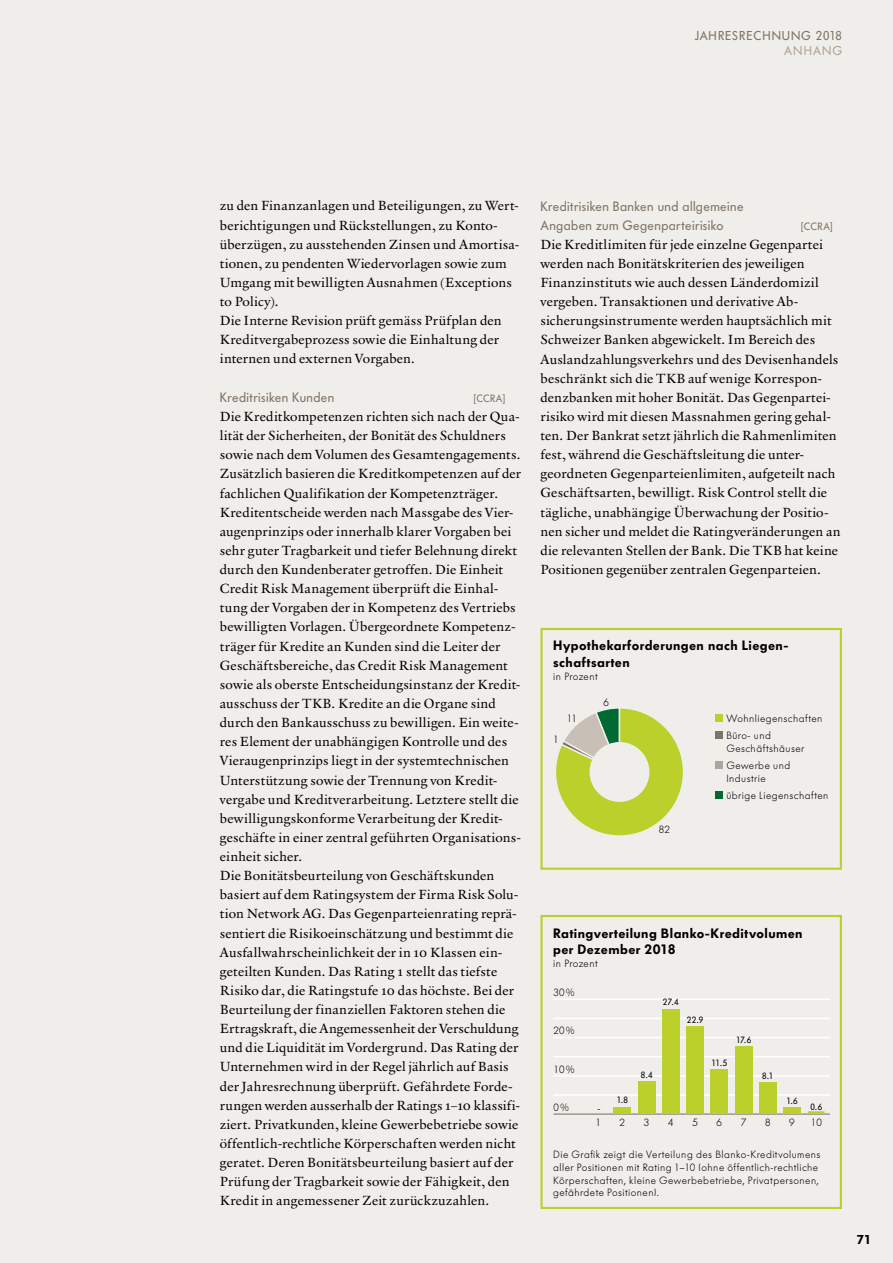
<style>
.page{position:relative;width:893px;height:1263px;background:#f0eeeb}
.page>*{position:absolute;margin:0;border:0;box-sizing:border-box;transform-origin:0 0}
.t1{font:13.5px/19.2px "Verdigris MVB Pro Text";letter-spacing:.015em;color:#000}
.t2{font:600 13.5px/16.2px "Futura BQ";letter-spacing:.035em;color:#000}
.t3{font:13.5px/19.2px "Futura BQ";letter-spacing:.03em;color:#7f7364}
.t4{font:12.75px "Futura BQ";letter-spacing:.07em;color:#7f7364}
.t5{font:12.75px "Futura BQ";letter-spacing:.08em;color:#aea499}
.t6{font:600 12.75px "Futura BQ";color:#000}
.t7{font:300 10.5px/17px "Futura BQ";letter-spacing:.04em;color:#000}
.t8{font:10.5px "Futura BQ";letter-spacing:.045em;color:#7f7364}
.t9{font:9px "Futura BQ";letter-spacing:.01em;color:#000}
</style>
<div class="page">
<svg style="left:556px;top:708px;width:127px;height:128px"></svg>
<div style="left:590px;top:742px;width:59px;height:60px;background:#f0eeeb;border-radius:50%"></div>
<div style="left:715px;top:714px;width:7px;height:8px;background:#bbd02b"></div>
<div style="left:715px;top:731px;width:7px;height:8px;background:#7f7364"></div>
<div style="left:715px;top:761px;width:7px;height:8px;background:#aea499"></div>
<div style="left:715px;top:791px;width:7px;height:8px;background:#006a32"></div>
<div style="left:540px;top:628px;width:302px;height:242px;border:2px solid #bbd02b"></div>
<hr style="left:553px;top:1094px;width:277px;height:2px;background:#fff">
<hr style="left:553px;top:1075px;width:277px;height:1px;background:#fff">
<hr style="left:553px;top:1056px;width:277px;height:1px;background:#fff">
<hr style="left:553px;top:1037px;width:277px;height:1px;background:#fff">
<hr style="left:553px;top:1018px;width:277px;height:1px;background:#fff">
<hr style="left:553px;top:998px;width:277px;height:2px;background:#fff">
<hr style="left:553px;top:1113px;width:37px;height:1px;background:#7f7364">
<div style="left:614px;top:1107px;width:17px;height:6px;background:#bbd02b"></div>
<div style="left:638px;top:1081px;width:17px;height:32px;background:#bbd02b"></div>
<div style="left:662px;top:1009px;width:17px;height:104px;background:#bbd02b"></div>
<div style="left:687px;top:1026px;width:17px;height:87px;background:#bbd02b"></div>
<div style="left:711px;top:1069px;width:17px;height:44px;background:#bbd02b"></div>
<div style="left:735px;top:1046px;width:17px;height:67px;background:#bbd02b"></div>
<div style="left:759px;top:1082px;width:17px;height:31px;background:#bbd02b"></div>
<div style="left:783px;top:1107px;width:18px;height:6px;background:#bbd02b"></div>
<svg style="left:590px;top:1111px;width:240px;height:3px"></svg>
<div style="left:540px;top:915px;width:302px;height:294px;border:2px solid #bbd02b"></div>
<p class="t4" style="left:695px;top:29px;width:149px">JAHRESRECHNUNG 2018</p>
<p class="t5" style="left:784px;top:43px;width:59px">ANHANG</p>
<p class="t1" style="left:220px;top:196px;width:301px">zu den Finanzanlagen und Beteiligungen, zu Wert&shy;berichtigungen und Rückstellungen, zu Konto&shy;überzügen, zu ausstehenden Zinsen und Amortisa&shy;tionen, zu pendenten Wiedervorlagen sowie zum Umgang mit bewilligten Ausnahmen (Exceptions to Policy).<br>Die Interne Revision prüft gemäss Prüfplan den Kreditvergabeprozess sowie die Einhaltung der internen und externen Vorgaben.</p>
<p class="t3" style="left:220px;top:388px;width:116px">Kreditrisiken Kunden</p>
<p class="t8" style="left:473px;top:392px;width:33px">[CCRA]</p>
<p class="t1" style="left:220px;top:406px;width:303px">Die Kreditkompetenzen richten sich nach der Qua&shy;lität der Sicherheiten, der Bonität des Schuldners sowie nach dem Volumen des Gesamtengagements.<br>Zusätzlich basieren die Kreditkompetenzen auf der fachlichen Qualifikation der Kompetenzträger.<br>Kreditentscheide werden nach Massgabe des Vier&shy;augenprinzips oder innerhalb klarer Vorgaben bei sehr guter Tragbarkeit und tiefer Belehnung direkt durch den Kundenberater getroffen. Die Einheit Credit Risk Management überprüft die Einhal&shy;tung der Vorgaben der in Kompetenz des Vertriebs bewilligten Vorlagen. Übergeordnete Kompetenz&shy;träger für Kredite an Kunden sind die Leiter der Geschäftsbereiche, das Credit Risk Management sowie als oberste Entscheidungsinstanz der Kredit&shy;ausschuss der TKB. Kredite an die Organe sind durch den Bankausschuss zu bewilligen. Ein weite&shy;res Element der unabhängigen Kontrolle und des Vieraugenprinzips liegt in der systemtechnischen Unterstützung sowie der Trennung von Kredit&shy;vergabe und Kreditverarbeitung. Letztere stellt die bewilligungskonforme Verarbeitung der Kredit&shy;geschäfte in einer zentral geführten Organisations&shy;einheit sicher.<br>Die Bonitätsbeurteilung von Geschäftskunden basiert auf dem Ratingsystem der Firma Risk Solu&shy;tion Network AG. Das Gegenparteienrating reprä&shy;sentiert die Risikoeinschätzung und bestimmt die Ausfallwahrscheinlichkeit der in 10 Klassen ein&shy;geteilten Kunden. Das Rating 1 stellt das tiefste Risiko dar, die Ratingstufe 10 das höchste. Bei der Beurteilung der finanziellen Faktoren stehen die Ertragskraft, die Angemessenheit der Verschuldung und die Liquidität im Vordergrund. Das Rating der Unternehmen wird in der Regel jährlich auf Basis der Jahresrechnung überprüft. Gefährdete Forde&shy;rungen werden ausserhalb der Ratings 1–10 klassifi&shy;ziert. Privatkunden, kleine Gewerbebetriebe sowie öffentlich-rechtliche Körperschaften werden nicht geratet. Deren Bonitätsbeurteilung basiert auf der Prüfung der Tragbarkeit sowie der Fähigkeit, den Kredit in angemessener Zeit zurückzuzahlen.</p>
<p class="t3" style="left:540px;top:196px;width:205px">Kreditrisiken Banken und allgemeine<br>Angaben zum Gegenparteirisiko</p>
<p class="t8" style="left:801px;top:220px;width:33px">[CCRA]</p>
<p class="t1" style="left:540px;top:234px;width:301px">Die Kreditlimiten für jede einzelne Gegenpartei werden nach Bonitätskriterien des jeweiligen Finanzinstituts wie auch dessen Länderdomizil vergeben. Transaktionen und derivative Ab&shy;sicherungsinstrumente werden hauptsächlich mit Schweizer Banken abgewickelt. Im Bereich des Auslandzahlungsverkehrs und des Devisenhandels beschränkt sich die TKB auf wenige Korrespon&shy;denzbanken mit hoher Bonität. Das Gegenpartei&shy;risiko wird mit diesen Massnahmen gering gehal&shy;ten. Der Bankrat setzt jährlich die Rahmenlimiten fest, während die Geschäftsleitung die unter&shy;geordneten Gegenparteienlimiten, aufgeteilt nach Geschäftsarten, bewilligt. Risk Control stellt die tägliche, unabhängige Überwachung der Positio&shy;nen sicher und meldet die Ratingveränderungen an die relevanten Stellen der Bank. Die TKB hat keine Positionen gegenüber zentralen Gegenparteien.</p>
<p class="t2" style="left:553px;top:638px;width:237px">Hypothekarforderungen nach Liegen&shy;schaftsarten</p>
<p class="t7" style="left:553px;top:668px;width:46px">in Prozent</p>
<p class="t7" style="left:604px;top:694px;width:7px">6</p>
<p class="t7" style="left:567px;top:710px;width:12px">11</p>
<p class="t7" style="left:726px;top:710px;width:98px">Wohnliegenschaften<br>Büro- und</p>
<p class="t7" style="left:726px;top:740px;width:79px">Geschäftshäuser<br>Gewerbe und</p>
<p class="t7" style="left:726px;top:770px;width:104px">Industrie<br>übrige Liegenschaften</p>
<p class="t7" style="left:553px;top:731px;width:7px">1</p>
<p class="t7" style="left:659px;top:821px;width:13px">82</p>
<p class="t2" style="left:553px;top:925px;width:251px">Ratingverteilung Blanko-Kreditvolumen per Dezember 2018</p>
<p class="t7" style="left:553px;top:955px;width:46px">in Prozent</p>
<p class="t7" style="left:553px;top:984px;width:22px">30%</p>
<p class="t7" style="left:553px;top:1022px;width:22px">20%</p>
<p class="t7" style="left:553px;top:1061px;width:22px">10%</p>
<p class="t7" style="left:553px;top:1099px;width:17px">0%</p>
<p class="t9" style="left:597px;top:1103px;width:4px">-</p>
<p class="t9" style="left:617px;top:1095px;width:13px">1.8</p>
<p class="t9" style="left:641px;top:1070px;width:13px">8.4</p>
<p class="t9" style="left:663px;top:997px;width:17px">27.4</p>
<p class="t9" style="left:687px;top:1014px;width:18px">22.9</p>
<p class="t9" style="left:711px;top:1058px;width:17px">11.5</p>
<p class="t9" style="left:736px;top:1034px;width:17px">17.6</p>
<p class="t9" style="left:762px;top:1071px;width:13px">8.1</p>
<p class="t9" style="left:786px;top:1096px;width:13px">1.6</p>
<p class="t9" style="left:810px;top:1102px;width:13px">0.6</p>
<p class="t7" style="left:595px;top:1114px;width:7px">1</p>
<p class="t7" style="left:620px;top:1114px;width:7px">2</p>
<p class="t7" style="left:644px;top:1114px;width:7px">3</p>
<p class="t7" style="left:668px;top:1114px;width:7px">4</p>
<p class="t7" style="left:692px;top:1114px;width:7px">5</p>
<p class="t7" style="left:717px;top:1114px;width:7px">6</p>
<p class="t7" style="left:741px;top:1114px;width:7px">7</p>
<p class="t7" style="left:765px;top:1114px;width:7px">8</p>
<p class="t7" style="left:789px;top:1114px;width:7px">9</p>
<p class="t7" style="left:811px;top:1114px;width:13px">10</p>
<p class="t7" style="left:553px;top:1148px;width:269px;line-height:12.8px">Die Grafik zeigt die Verteilung des Blanko-Kreditvolumens aller Positionen mit Rating 1–10 (ohne öffentlich-rechtliche Körperschaften, kleine Gewerbebetriebe, Privatpersonen, gefährdete Positionen).</p>
<p class="t6" style="left:857px;top:1232px;width:16px">71</p>
</div>
